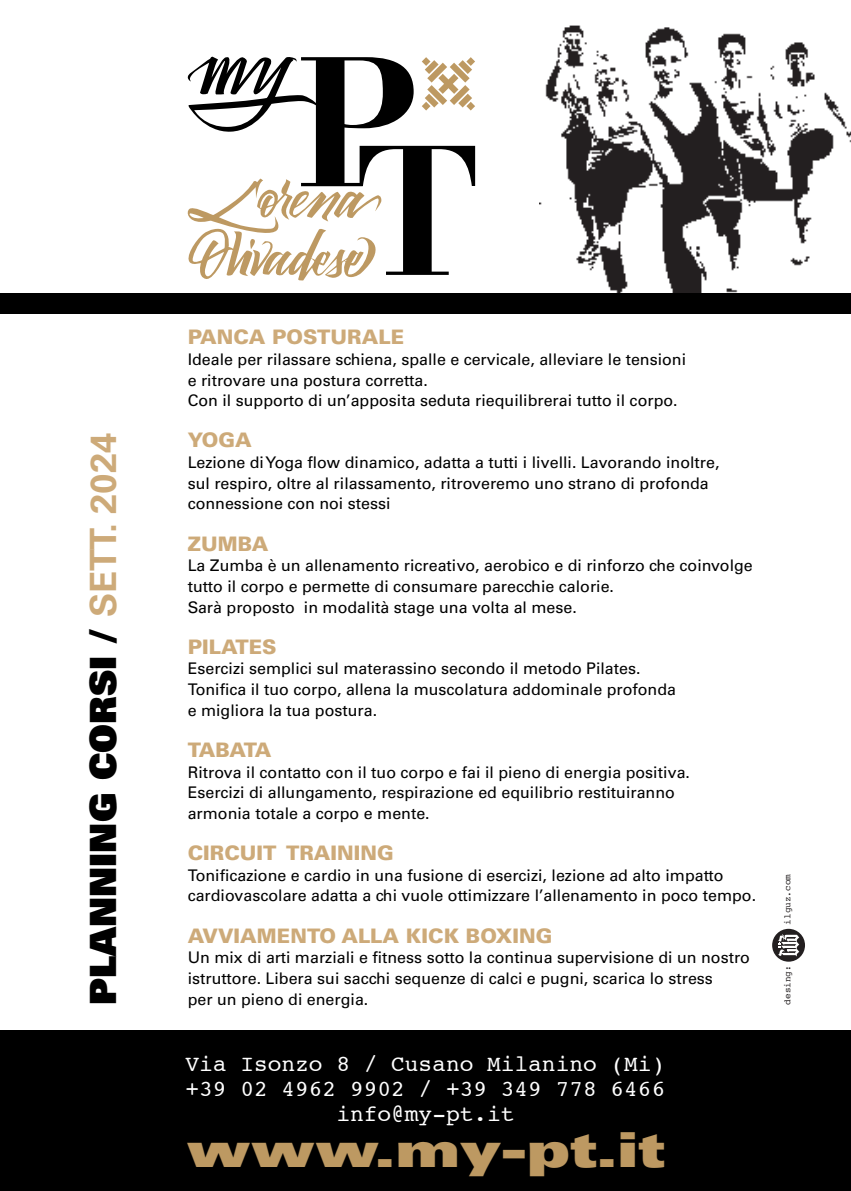
<style>
.page{position:relative;width:851px;height:1191px;background:#fff}
.page>*{position:absolute;margin:0;border:0;box-sizing:border-box;transform-origin:0 0}
.t1{font:48.2px "Univers LT Std X Black Ex";color:#bd9962}
.t2{font:36.2px "Univers LT Std X Black";color:#000}
.t3{font:22.8px "Courier";color:#fff}
.t4{font:900 20px "Univers LT Std";color:#cdaa79}
.t5{font:16px/20.6px "Univers LT Std";color:#000}
.t6{font:9.4px "Courier";color:#231f20}
.s1{font-family:"Univers LT Std";font-weight:700;color:#cdaa79}
</style>
<div class="page">
<svg style="left:187px;top:56px;width:288px;height:225px"></svg>
<div style="left:0;top:1030px;width:850px;height:161px;background:#000"></div>
<div style="left:772px;top:928px;width:32px;height:33px;background:#231f20;border-radius:50%"></div>
<svg style="left:778px;top:934px;width:21px;height:22px"></svg>
<img style="left:539px;top:25px;width:311px;height:268px">
<div style="left:0;top:293px;width:850px;height:20px;background:#000"></div>
<p class="t2" style="left:79px;top:1004px;width:573px;rotate:-90deg">PLANNING CORSI / <span class="s1">SETT. 2024</span></p>
<p class="t4" style="left:188px;top:324px;width:218px">PANCA POSTURALE</p>
<p class="t5" style="left:188px;top:349px;width:500px">Ideale per rilassare schiena, spalle e cervicale, alleviare le tensioni e ritrovare una postura corretta.<br>Con il supporto di un’apposita seduta riequilibrerai tutto il corpo.</p>
<p class="t4" style="left:188px;top:428px;width:66px">YOGA</p>
<p class="t5" style="left:188px;top:452px;width:533px">Lezione di Yoga flow dinamico, adatta a tutti i livelli. Lavorando inoltre, sul respiro, oltre al rilassamento, ritroveremo uno strano di profonda connessione con noi stessi</p>
<p class="t4" style="left:188px;top:531px;width:82px">ZUMBA</p>
<p class="t5" style="left:188px;top:555px;width:566px">La Zumba è un allenamento ricreativo, aerobico e di rinforzo che coinvolge tutto il corpo e permette di consumare parecchie calorie.<br>Sarà proposto in modalità stage una volta al mese.</p>
<p class="t4" style="left:188px;top:634px;width:90px">PILATES</p>
<p class="t5" style="left:188px;top:658px;width:490px">Esercizi semplici sul materassino secondo il metodo Pilates.<br>Tonifica il tuo corpo, allena la muscolatura addominale profonda e migliora la tua postura.</p>
<p class="t4" style="left:188px;top:737px;width:85px">TABATA</p>
<p class="t5" style="left:188px;top:761px;width:504px">Ritrova il contatto con il tuo corpo e fai il pieno di energia positiva.<br>Esercizi di allungamento, respirazione ed equilibrio restituiranno armonia totale a corpo e mente.</p>
<p class="t4" style="left:188px;top:840px;width:207px">CIRCUIT TRAINING</p>
<p class="t5" style="left:188px;top:865px;width:570px">Tonificazione e cardio in una fusione di esercizi, lezione ad alto impatto cardiovascolare adatta a chi vuole ottimizzare l’allenamento in poco tempo.</p>
<p class="t4" style="left:188px;top:923px;width:366px">AVVIAMENTO ALLA KICK BOXING</p>
<p class="t5" style="left:188px;top:947px;width:563px">Un mix di arti marziali e fitness sotto la continua supervisione di un nostro istruttore. Libera sui sacchi sequenze di calci e pugni, scarica lo stress</p>
<p class="t5" style="left:188px;top:988px;width:182px">per un pieno di energia.</p>
<p class="t3" style="left:185px;top:1046px;width:481px">Via Isonzo 8 / Cusano Milanino (Mi)</p>
<p class="t3" style="left:185px;top:1071px;width:481px">+39 02 4962 9902 / +39 349 778 6466</p>
<p class="t3" style="left:336px;top:1095px;width:180px">info@my-pt.it</p>
<p class="t1" style="left:186px;top:1121px;width:479px">www.my-pt.it</p>
<p class="t6" style="left:780px;top:924px;width:52px;rotate:-90deg">ilguz.com</p>
<p class="t6" style="left:780px;top:1004px;width:41px;rotate:-90deg">desing:</p>
</div>
